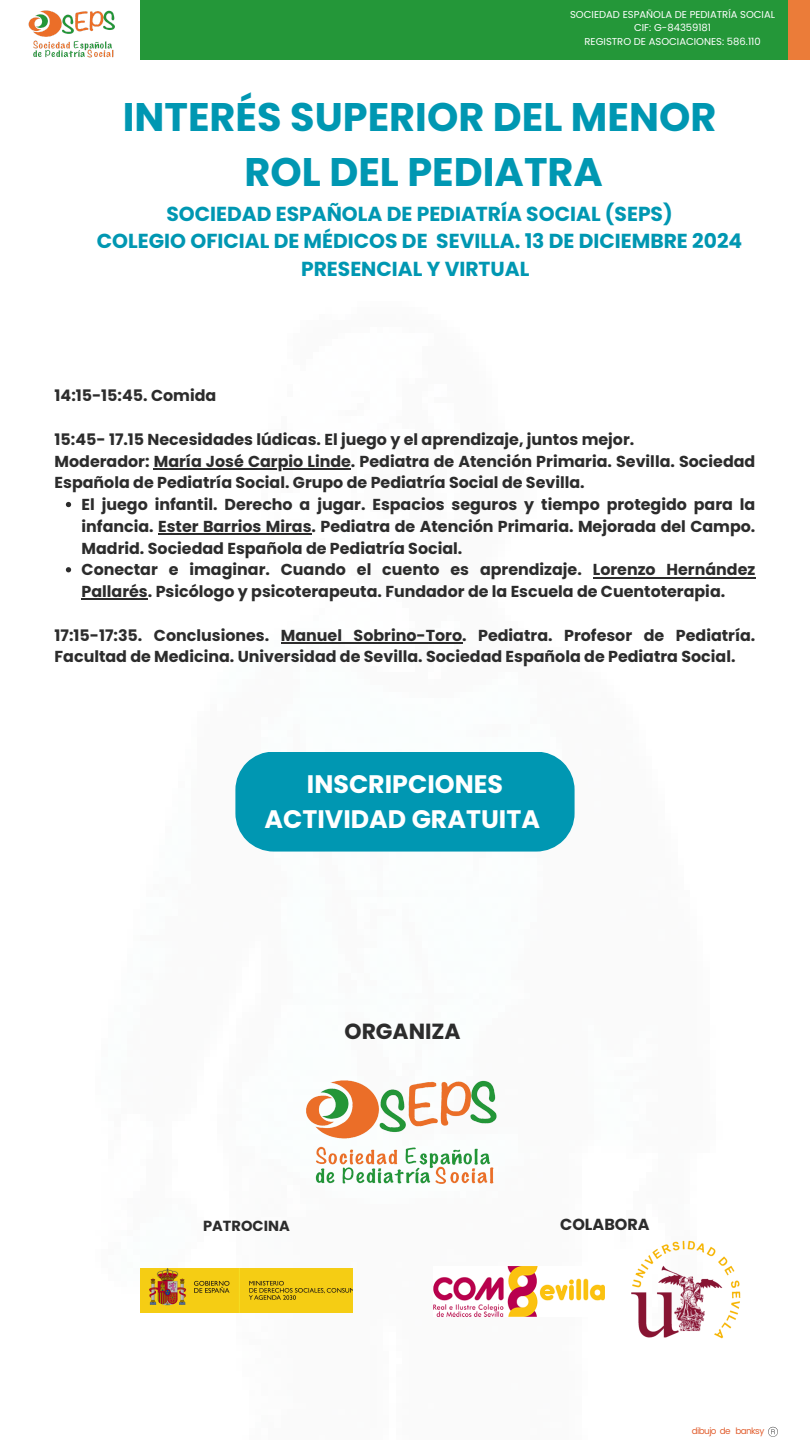
<style>
.page{position:relative;width:810px;height:1440px;background:#fff}
.page>*{position:absolute;margin:0;border:0;box-sizing:border-box;transform-origin:0 0}
.t1{font:700 39.9px/55.5px "Poppins";color:#0097b2;text-align:center}
.t2{font:700 25.3px/35.2px "Poppins";color:#fff;text-align:center}
.t3{font:700 21.9px "Poppins";color:#2c2c2c}
.t4{font:700 20.3px/27.8px "Poppins";color:#0097b2;text-align:center}
.t5{font:700 16px "Poppins";color:#2c2c2c}
.t6{font:700 15.9px/21.8px "Poppins";color:#2c2c2c}
.t7{font:700 14.6px "Poppins";color:#2c2c2c}
.t8{font:10px/13.5px "Poppins";color:#fff;text-align:center}
.t9{font:8.9px "Poppins";letter-spacing:-.065em;color:#e15f30}
</style>
<div class="page">
<img style="left:141px;top:1268px;width:211px;height:44px">
<img style="left:433px;top:1267px;width:172px;height:49px">
<svg style="left:768px;top:1426px;width:10px;height:11px"></svg>
<img style="left:306px;top:1080px;width:191px;height:104px">
<div style="left:141px;top:0;width:669px;height:59px;background:#249739"></div>
<img style="left:28px;top:10px;width:87px;height:48px">
<div style="left:788px;top:0;width:22px;height:59px;background:#eb7c39"></div>
<div style="left:235px;top:752px;width:339px;height:100px;background:#0097b2"></div>
<img style="left:631px;top:1240px;width:110px;height:99px">
<hr style="left:154px;top:468px;width:197px;height:2px;background:#2c2c2c">
<svg style="left:66px;top:502px;width:5px;height:5px"></svg>
<hr style="left:158px;top:533px;width:154px;height:2px;background:#2c2c2c">
<svg style="left:66px;top:567px;width:5px;height:5px"></svg>
<hr style="left:593px;top:577px;width:162px;height:1px;background:#2c2c2c">
<hr style="left:82px;top:599px;width:66px;height:1px;background:#2c2c2c">
<hr style="left:281px;top:642px;width:181px;height:2px;background:#2c2c2c">
<p class="t8" style="left:570px;top:7px;width:207px">SOCIEDAD ESPAÑOLA DE PEDIATRÍA SOCIAL<br>CIF: G-84359181<br>REGISTRO DE ASOCIACIONES: 586.110</p>
<p class="t1" style="left:123px;top:89px;width:595px">INTERÉS SUPERIOR DEL MENOR<br>ROL DEL PEDIATRA</p>
<p class="t4" style="left:97px;top:200px;width:647px">SOCIEDAD ESPAÑOLA DE PEDIATRÍA SOCIAL (SEPS)<br>COLEGIO OFICIAL DE MÉDICOS DE SEVILLA. 13 DE DICIEMBRE 2024<br>PRESENCIAL Y VIRTUAL</p>
<h1 class="t6" style="left:55px;top:385px;width:163px">14:15-15:45. Comida</h1>
<h2 class="t6" style="left:55px;top:428px;width:702px">15:45- 17.15 Necesidades lúdicas. El juego y el aprendizaje, juntos mejor.<br>Moderador: María José Carpio Linde. Pediatra de Atención Primaria. Sevilla. Sociedad</h2>
<p class="t6" style="left:82px;top:472px;width:675px;text-indent:-27px">Española de Pediatría Social. Grupo de Pediatría Social de Sevilla.<br>El juego infantil. Derecho a jugar. Espacios seguros y tiempo protegido para la infancia. Ester Barrios Miras. Pediatra de Atención Primaria. Mejorada del Campo.</p>
<h3 class="t6" style="left:82px;top:537px;width:675px">Madrid. Sociedad Española de Pediatría Social.<br>Conectar e imaginar. Cuando el cuento es aprendizaje. Lorenzo Hernández<br>Pallarés. Psicólogo y psicoterapeuta. Fundador de la Escuela de Cuentoterapia.</h3>
<p class="t6" style="left:55px;top:624px;width:702px">17:15-17:35. Conclusiones. Manuel Sobrino-Toro. Pediatra. Profesor de Pediatría.</p>
<h3 class="t6" style="left:55px;top:646px;width:682px">Facultad de Medicina. Universidad de Sevilla. Sociedad Española de Pediatra Social.</h3>
<p class="t2" style="left:265px;top:766px;width:277px">INSCRIPCIONES<br>ACTIVIDAD GRATUITA</p>
<h5 class="t3" style="left:345px;top:1016px;width:118px">ORGANIZA</h5>
<p class="t7" style="left:203px;top:1215px;width:88px">PATROCINA</p>
<h4 class="t5" style="left:560px;top:1213px;width:91px">COLABORA</h4>
<p class="t9" style="left:692px;top:1425px;width:74px">dibujo de banksy</p>
</div>
